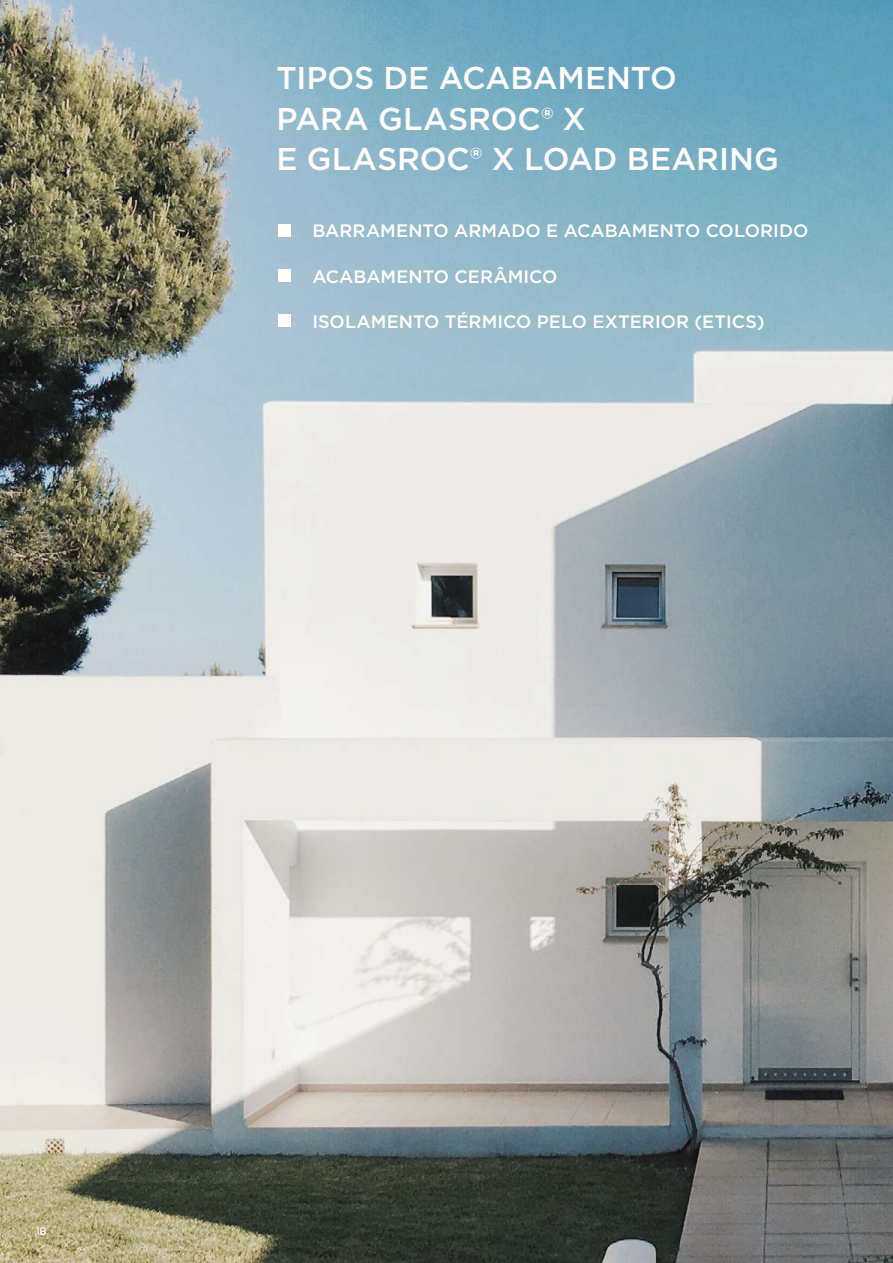
<style>
.page{position:relative;width:893px;height:1263px;background:#fff}
.page>*{position:absolute;margin:0;border:0;box-sizing:border-box;transform-origin:0 0}
.t1{font:500 31.5px/40.5px "Gotham";color:#fff}
.t2{font:500 18px "Gotham";color:#fff}
.t3{font:12px "Weber";color:#fff;scale:.95 1}
</style>
<div class="page">
<img style="left:0;top:0;width:893px;height:1263px">
<div style="left:278px;top:224px;width:13px;height:12px;background:#fff"></div>
<div style="left:278px;top:269px;width:13px;height:13px;background:#fff"></div>
<div style="left:278px;top:314px;width:13px;height:13px;background:#fff"></div>
<h1 class="t1" style="left:276px;top:57px;width:504px">TIPOS DE ACABAMENTO<br>PARA GLASROC® X<br>E GLASROC® X LOAD BEARING</h1>
<p class="t2" style="left:312px;top:219px;width:497px">BARRAMENTO ARMADO E ACABAMENTO COLORIDO</p>
<p class="t2" style="left:312px;top:265px;width:246px">ACABAMENTO CERÂMICO</p>
<p class="t2" style="left:312px;top:309px;width:454px">ISOLAMENTO TÉRMICO PELO EXTERIOR (ETICS)</p>
<p class="t3" style="left:36px;top:1224px;width:12px">18</p>
</div>
